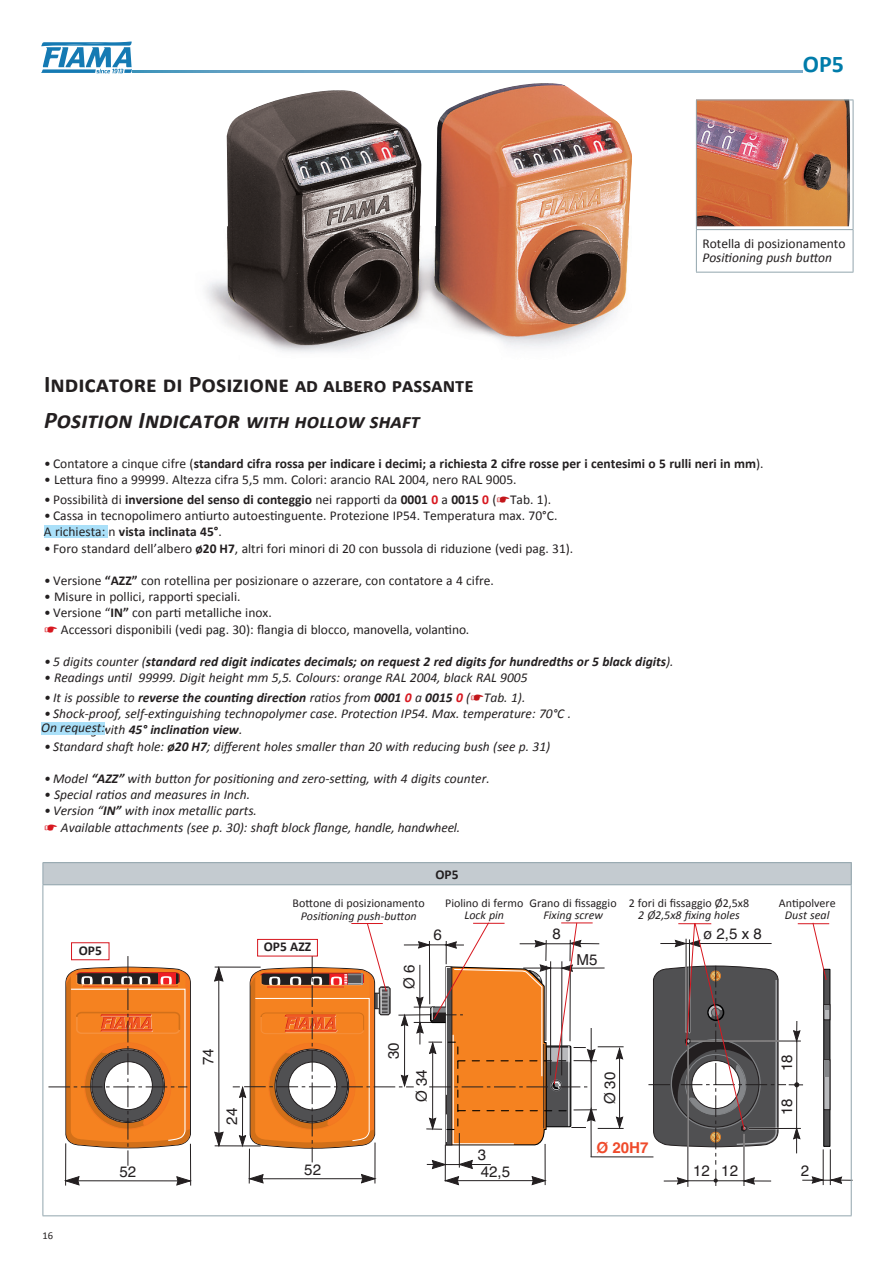
<style>
.page{position:relative;width:893px;height:1263px;background:#fff}
.page>*{position:absolute;margin:0;border:0;box-sizing:border-box;transform-origin:0 0}
.Normale{font:700 24px "Calibri";color:#231f20}
.Normale-2{font:italic 700 24px "Calibri";color:#231f20}
.Normale-3{font:700 24px "Calibri";color:#007caa}
.t1{font:15.15px "Helvetica";color:#231f20}
.t2{font:700 15.15px "Helvetica";color:#ef4a2b}
.Normale-4{font:13.5px "Calibri";color:#231f20}
.Normale-5{font:italic 13.5px "Calibri";color:#231f20}
.Normale-6{font:700 13.5px "Calibri";color:#231f20}
.Normale-7{font:italic 700 13.5px "Calibri";color:#231f20}
.Normale-8{font:12px "Calibri";color:#231f20}
.Normale-9{font:italic 12px "Calibri";letter-spacing:-.005em;color:#231f20}
.Normale-10{font:10.5px "Calibri";color:#231f20}
.s1{font-size:21px}
.s2{font-weight:400}
.s3{color:#d7171f}
.s4{font-family:"MS Gothic";font-weight:400;color:#c3161a}
.s5{font-weight:700}
.s6{font-family:"MS Gothic";color:#d7171f}
.s7{font-family:"MS Gothic";font-weight:400;font-style:normal;color:#c3161a}
.s8{font-family:"MS Gothic";font-style:normal;color:#d7171f}
</style>
<div class="page">
<img style="left:697px;top:101px;width:153px;height:125px">
<img style="left:205px;top:83px;width:427px;height:269px">
<div style="left:44px;top:525px;width:64px;height:13px;background:#aae0f9"></div>
<div style="left:41px;top:722px;width:64px;height:13px;background:#aae0f9"></div>
<div style="left:823px;top:969px;width:7px;height:178px;background:#505052;border:1px solid #000"></div>
<div style="left:823px;top:1059px;width:7px;height:51px;background:#b8b9bc;border:1px solid #231f20"></div>
<div style="left:823px;top:1004px;width:7px;height:16px;background:#b8b9bc;border:1px solid #231f20"></div>
<svg style="left:824px;top:1005px;width:5px;height:5px"></svg>
<div style="left:824px;top:1060px;width:5px;height:16px;background:#848689"></div>
<hr style="left:830px;top:1149px;width:1px;height:36px;background:#231f20">
<hr style="left:823px;top:1149px;width:1px;height:36px;background:#231f20">
<svg style="left:811px;top:1176px;width:42px;height:8px"></svg>
<hr style="left:802px;top:1180px;width:33px;height:1px;background:#231f20">
<hr style="left:190px;top:1144px;width:1px;height:41px;background:#231f20">
<hr style="left:65px;top:1143px;width:1px;height:42px;background:#231f20">
<svg style="left:48px;top:956px;width:143px;height:210px"></svg>
<hr style="left:66px;top:1180px;width:124px;height:1px;background:#231f20">
<svg style="left:176px;top:1176px;width:15px;height:10px"></svg>
<svg style="left:65px;top:1176px;width:15px;height:9px"></svg>
<hr style="left:215px;top:967px;width:46px;height:1px;background:#231f20">
<hr style="left:219px;top:968px;width:1px;height:177px;background:#231f20">
<svg style="left:214px;top:1131px;width:10px;height:15px"></svg>
<svg style="left:214px;top:967px;width:10px;height:15px"></svg>
<hr style="left:215px;top:1145px;width:46px;height:1px;background:#231f20">
<hr style="left:688px;top:1045px;width:1px;height:142px;background:#231f20">
<hr style="left:591px;top:1156px;width:62px;height:1px;background:#231f20">
<hr style="left:798px;top:923px;width:31px;height:1px;background:#d7171f">
<svg style="left:812px;top:922px;width:15px;height:58px"></svg>
<div style="left:72px;top:943px;width:37px;height:17px;background:#fff"></div>
<div style="left:71px;top:942px;width:38px;height:18px;border:1px solid #d7171f"></div>
<svg style="left:648px;top:923px;width:155px;height:263px"></svg>
<svg style="left:233px;top:922px;width:391px;height:263px"></svg>
<hr style="left:561px;top:923px;width:32px;height:1px;background:#d7171f">
<svg style="left:41px;top:42px;width:91px;height:31px"></svg>
<svg style="left:133px;top:71px;width:670px;height:1px"></svg>
<hr style="left:696px;top:100px;width:157px;height:1px;background:#92a5ad">
<hr style="left:696px;top:100px;width:1px;height:129px;background:#92a5ad">
<hr style="left:853px;top:100px;width:1px;height:129px;background:#92a5ad">
<hr style="left:696px;top:229px;width:157px;height:1px;background:#92a5ad">
<hr style="left:696px;top:230px;width:1px;height:42px;background:#92a5ad">
<hr style="left:853px;top:230px;width:1px;height:42px;background:#92a5ad">
<hr style="left:696px;top:272px;width:157px;height:1px;background:#92a5ad">
<div style="left:43px;top:863px;width:808px;height:22px;background:#c4cbd0"></div>
<hr style="left:43px;top:862px;width:809px;height:1px;background:#92a5ad">
<svg style="left:43px;top:863px;width:1px;height:21px"></svg>
<svg style="left:851px;top:863px;width:1px;height:21px"></svg>
<hr style="left:43px;top:884px;width:809px;height:1px;background:#92a5ad">
<hr style="left:43px;top:885px;width:1px;height:330px;background:#92a5ad">
<hr style="left:851px;top:885px;width:1px;height:330px;background:#92a5ad">
<hr style="left:43px;top:1215px;width:809px;height:1px;background:#92a5ad">
<p class="Normale-3" style="left:803px;top:49px;width:43px">OP5</p>
<p class="Normale" style="left:44px;top:368px;width:431px">Indicatore di Posizione <span class="s1">ad albero passante</span></p>
<p class="Normale-2" style="left:44px;top:404px;width:377px">Position Indicator <span class="s1">with hollow shaft</span></p>
<p class="Normale-4" style="left:702px;top:235px;width:145px">Rotella di posizionamento</p>
<p class="Normale-5" style="left:702px;top:248px;width:131px">Positioning push button</p>
<p class="Normale-6" style="left:44px;top:455px;width:721px"><span class="s2">• Contatore a cinque cifre (</span>standard cifra rossa per indicare i decimi; a richiesta 2 cifre rosse per i centesimi o 5 rulli neri in mm<span class="s2">).</span></p>
<p class="Normale-4" style="left:44px;top:471px;width:474px">• Lettura fino a 99999. Altezza cifra 5,5 mm. Colori: arancio RAL 2004, nero RAL 9005.</p>
<p class="Normale-6" style="left:44px;top:491px;width:509px"><span class="s2">• Possibilità di</span> inversione del senso di conteggio <span class="s2">nei rapporti da</span> 0001 <span class="s3">0</span> <span class="s2">a</span> 0015 <span class="s3">0</span> <span class="s2">(</span><span class="s4">☛</span><span class="s2">Tab. 1).</span></p>
<p class="Normale-4" style="left:44px;top:507px;width:515px">• Cassa in tecnopolimero antiurto autoestinguente. Protezione IP54. Temperatura max. 70°C.</p>
<p class="Normale-6" style="left:44px;top:523px;width:179px"><span class="s2">• Lettura con</span> vista inclinata 45°<span class="s2">.</span></p>
<p class="Normale-4" style="left:44px;top:539px;width:531px">• Foro standard dell’albero <span class="s5">ø20 H7</span>, altri fori minori di 20 con bussola di riduzione (vedi pag. 31).</p>
<p class="Normale-4" style="left:44px;top:572px;width:451px">• Versione <span class="s5">“AZZ”</span> con rotellina per posizionare o azzerare, con contatore a 4 cifre.</p>
<p class="Normale-4" style="left:44px;top:588px;width:198px">• Misure in pollici, rapporti speciali.</p>
<p class="Normale-4" style="left:44px;top:604px;width:229px">• Versione “<span class="s5">IN”</span> con parti metalliche inox.</p>
<p class="Normale-4" style="left:44px;top:621px;width:427px"><span class="s6">☛</span> Accessori disponibili (vedi pag. 30): flangia di blocco, manovella, volantino.</p>
<p class="Normale-7" style="left:44px;top:653px;width:631px"><span class="s2">• 5 digits counter (</span>standard red digit indicates decimals; on request 2 red digits for hundredths or 5 black digits<span class="s2">).</span></p>
<p class="Normale-5" style="left:44px;top:669px;width:485px">• Readings until 99999. Digit height mm 5,5. Colours: orange RAL 2004, black RAL 9005</p>
<p class="Normale-7" style="left:44px;top:689px;width:483px"><span class="s2">• It is possible to</span> reverse the counting direction <span class="s2">ratios from</span> 0001 <span class="s3">0</span> <span class="s2">a</span> 0015 <span class="s3">0</span> <span class="s2">(</span><span class="s7">☛</span><span class="s2">Tab. 1).</span></p>
<p class="Normale-5" style="left:44px;top:704px;width:529px">• Shock-proof, self-extinguishing technopolymer case. Protection IP54. Max. temperature: 70°C .</p>
<p class="Normale-7" style="left:44px;top:721px;width:200px"><span class="s2">• Reading with</span> 45° inclination view<span class="s2">.</span></p>
<p class="Normale-5" style="left:44px;top:737px;width:508px">• Standard shaft hole: <span class="s5">ø20 H7</span>; different holes smaller than 20 with reducing bush (see p. 31)</p>
<p class="Normale-5" style="left:44px;top:769px;width:447px">• Model <span class="s5">“AZZ”</span> with button for positioning and zero-setting, with 4 digits counter.</p>
<p class="Normale-5" style="left:44px;top:785px;width:208px">• Special ratios and measures in Inch.</p>
<p class="Normale-5" style="left:44px;top:802px;width:215px">• Version “<span class="s5">IN”</span> with inox metallic parts.</p>
<p class="Normale-5" style="left:44px;top:818px;width:418px"><span class="s8">☛</span> Available attachments (see p. 30): shaft block flange, handle, handwheel.</p>
<p class="Normale-4" style="left:44px;top:522px;width:63px">A richiesta:</p>
<p class="Normale-5" style="left:41px;top:718px;width:65px">On request:</p>
<p class="Normale-8" style="left:293px;top:895px;width:134px">Bottone di posizionamento</p>
<p class="Normale-9" style="left:301px;top:908px;width:117px">Positioning push-button</p>
<p class="Normale-6" style="left:79px;top:942px;width:25px">OP5</p>
<p class="Normale-6" style="left:264px;top:938px;width:49px">OP5 AZZ</p>
<p class="t1" style="left:398px;top:989px;width:26px;rotate:-90deg">Ø 6</p>
<p class="Normale-6" style="left:435px;top:866px;width:25px">OP5</p>
<p class="Normale-8" style="left:445px;top:895px;width:80px">Piolino di fermo</p>
<p class="Normale-9" style="left:464px;top:906px;width:41px">Lock pin</p>
<p class="Normale-8" style="left:530px;top:895px;width:89px">Grano di fissaggio</p>
<p class="Normale-9" style="left:543px;top:906px;width:61px">Fixing screw</p>
<p class="t1" style="left:434px;top:923px;width:10px">6</p>
<p class="t1" style="left:553px;top:922px;width:10px">8</p>
<p class="t1" style="left:576px;top:948px;width:22px">M5</p>
<p class="Normale-8" style="left:629px;top:896px;width:122px">2 fori di fissaggio Ø2,5x8</p>
<p class="Normale-9" style="left:638px;top:907px;width:103px">2 Ø2,5x8 fixing holes</p>
<p class="t1" style="left:703px;top:922px;width:60px">ø 2,5 x 8</p>
<p class="Normale-8" style="left:779px;top:895px;width:58px">Antipolvere</p>
<p class="Normale-9" style="left:785px;top:906px;width:46px">Dust seal</p>
<p class="t1" style="left:197px;top:1065px;width:18px;rotate:-90deg">74</p>
<p class="t1" style="left:220px;top:1125px;width:18px;rotate:-90deg">24</p>
<p class="t1" style="left:382px;top:1059px;width:18px;rotate:-90deg">30</p>
<p class="t1" style="left:410px;top:1102px;width:34px;rotate:-90deg">Ø 34</p>
<p class="t1" style="left:598px;top:1104px;width:34px;rotate:-90deg">Ø 30</p>
<p class="t1" style="left:478px;top:1143px;width:10px">3</p>
<p class="t2" style="left:596px;top:1136px;width:54px">Ø 20H7</p>
<p class="t1" style="left:775px;top:1071px;width:18px;rotate:-90deg">18</p>
<p class="t1" style="left:775px;top:1115px;width:18px;rotate:-90deg">18</p>
<p class="Normale-10" style="left:42px;top:1229px;width:12px">16</p>
<p class="t1" style="left:119px;top:1160px;width:18px">52</p>
<p class="t1" style="left:304px;top:1157px;width:18px">52</p>
<p class="t1" style="left:481px;top:1160px;width:31px">42,5</p>
<p class="t1" style="left:721px;top:1159px;width:18px">12</p>
<p class="t1" style="left:693px;top:1159px;width:18px">12</p>
<p class="t1" style="left:801px;top:1159px;width:10px">2</p>
</div>
